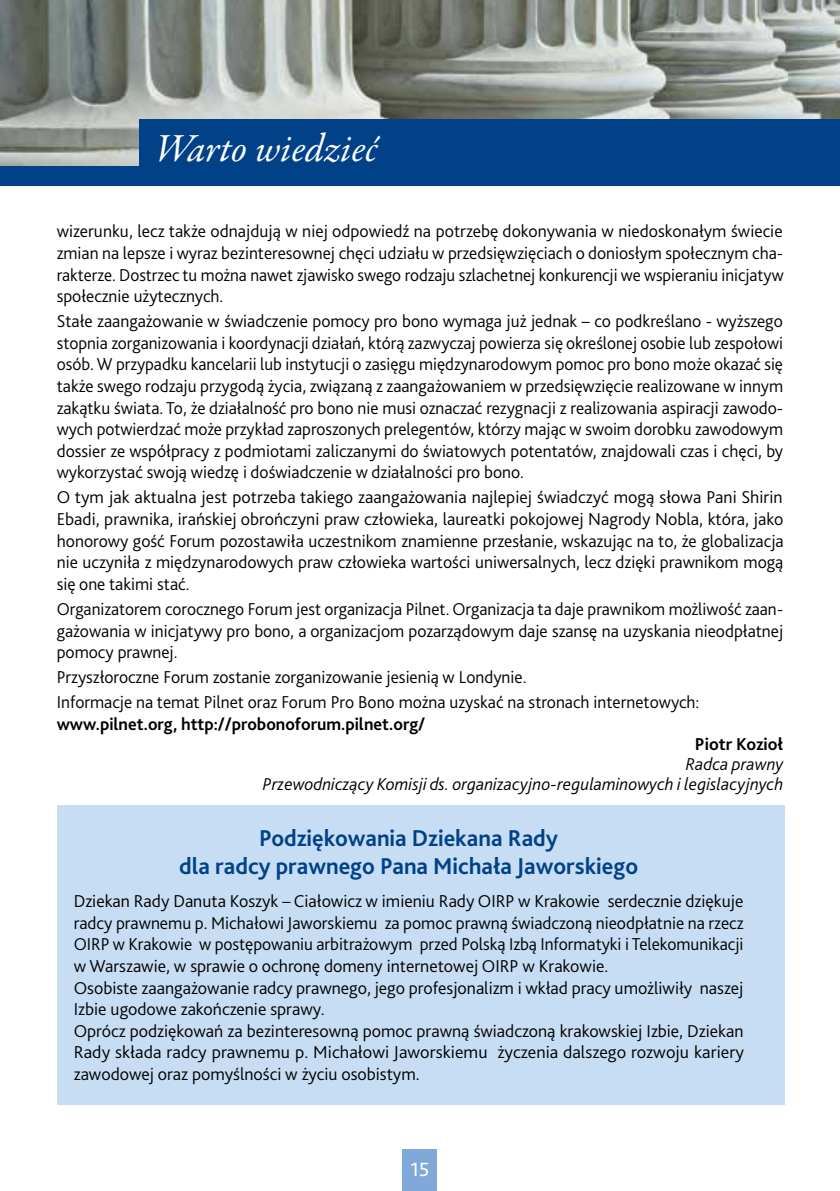
<style>
.page{position:relative;width:840px;height:1191px;background:#fff}
.page>*{position:absolute;margin:0;border:0;box-sizing:border-box;transform-origin:0 0}
.t1{font:italic 40px "Garamond Premr Pro";color:#fff}
.t2{font:700 24px/28px "Bliss 2";color:#004188;text-align:center}
.t3{font:20px "Bliss 2";color:#fff}
.t4{font:300 18px/21.6px "Bliss 2";color:#000;text-align:justify}
.t5{font:italic 300 18px/20px "Bliss 2";color:#000;text-align:right}
.t6{font:700 18px "Bliss 2";color:#000}
</style>
<div class="page">
<img style="left:0;top:0;width:839px;height:166px">
<div style="left:403px;top:1149px;width:34px;height:42px;background:#80a9da"></div>
<div style="left:57px;top:805px;width:727px;height:299px;background:#c7ddf3"></div>
<div style="left:139px;top:119px;width:700px;height:53px;background:#004188"></div>
<div style="left:0;top:166px;width:839px;height:20px;background:#004188"></div>
<h1 class="t1" style="left:155px;top:123px;width:223px">Warto wiedzieć</h1>
<p class="t4" style="left:57px;top:220px;width:728px">wizerunku, lecz także odnajdują w niej odpowiedź na potrzebę dokonywania w niedoskonałym świecie zmian na lepsze i wyraz bezinteresownej chęci udziału w przedsięwzięciach o doniosłym społecznym cha&shy;rakterze. Dostrzec tu można nawet zjawisko swego rodzaju szlachetnej konkurencji we wspieraniu inicjatyw społecznie użytecznych.</p>
<p class="t4" style="left:57px;top:310px;width:727px">Stałe zaangażowanie w świadczenie pomocy pro bono wymaga już jednak – co podkreślano - wyższego stopnia zorganizowania i koordynacji działań, którą zazwyczaj powierza się określonej osobie lub zespołowi osób. W przypadku kancelarii lub instytucji o zasięgu międzynarodowym pomoc pro bono może okazać się także swego rodzaju przygodą życia, związaną z zaangażowaniem w przedsięwzięcie realizowane w innym zakątku świata. To, że działalność pro bono nie musi oznaczać rezygnacji z realizowania aspiracji zawodo&shy;wych potwierdzać może przykład zaproszonych prelegentów, którzy mając w swoim dorobku zawodowym dossier ze współpracy z podmiotami zaliczanymi do światowych potentatów, znajdowali czas i chęci, by wykorzystać swoją wiedzę i doświadczenie w działalności pro bono.</p>
<p class="t4" style="left:57px;top:486px;width:728px">O tym jak aktualna jest potrzeba takiego zaangażowania najlepiej świadczyć mogą słowa Pani Shirin Ebadi, prawnika, irańskiej obrończyni praw człowieka, laureatki pokojowej Nagrody Nobla, która, jako honorowy gość Forum pozostawiła uczestnikom znamienne przesłanie, wskazując na to, że globalizacja nie uczyniła z międzynarodowych praw człowieka wartości uniwersalnych, lecz dzięki prawnikom mogą się one takimi stać.</p>
<p class="t4" style="left:57px;top:597px;width:727px">Organizatorem corocznego Forum jest organizacja Pilnet. Organizacja ta daje prawnikom możliwość zaan&shy;gażowania w inicjatywy pro bono, a organizacjom pozarządowym daje szansę na uzyskania nieodpłatnej pomocy prawnej.</p>
<p class="t4" style="left:57px;top:664px;width:643px;line-height:25px">Przyszłoroczne Forum zostanie zorganizowanie jesienią w Londynie.<br>Informacje na temat Pilnet oraz Forum Pro Bono można uzyskać na stronach internetowych:</p>
<p class="t6" style="left:57px;top:712px;width:370px">www.pilnet.org, http://probonoforum.pilnet.org/</p>
<p class="t6" style="left:694px;top:732px;width:90px">Piotr Kozioł</p>
<p class="t5" style="left:262px;top:753px;width:521px">Radca prawny<br>Przewodniczący Komisji ds. organizacyjno-regulaminowych i legislacyjnych</p>
<h2 class="t2" style="left:179px;top:823px;width:460px">Podziękowania Dziekana Rady<br>dla radcy prawnego Pana Michała Jaworskiego</h2>
<p class="t4" style="left:74px;top:890px;width:671px;text-align:left">Dziekan Rady Danuta Koszyk – Ciałowicz w imieniu Rady OIRP w Krakowie serdecznie dziękuje radcy prawnemu p. Michałowi Jaworskiemu za pomoc prawną świadczoną nieodpłatnie na rzecz OIRP w Krakowie w postępowaniu arbitrażowym przed Polską Izbą Informatyki i Telekomunikacji w Warszawie, w sprawie o ochronę domeny internetowej OIRP w Krakowie.<br>Osobiste zaangażowanie radcy prawnego, jego profesjonalizm i wkład pracy umożliwiły naszej Izbie ugodowe zakończenie sprawy.<br>Oprócz podziękowań za bezinteresowną pomoc prawną świadczoną krakowskiej Izbie, Dziekan Rady składa radcy prawnemu p. Michałowi Jaworskiemu życzenia dalszego rozwoju kariery zawodowej oraz pomyślności w życiu osobistym.</p>
<p class="t3" style="left:410px;top:1156px;width:20px">15</p>
</div>
